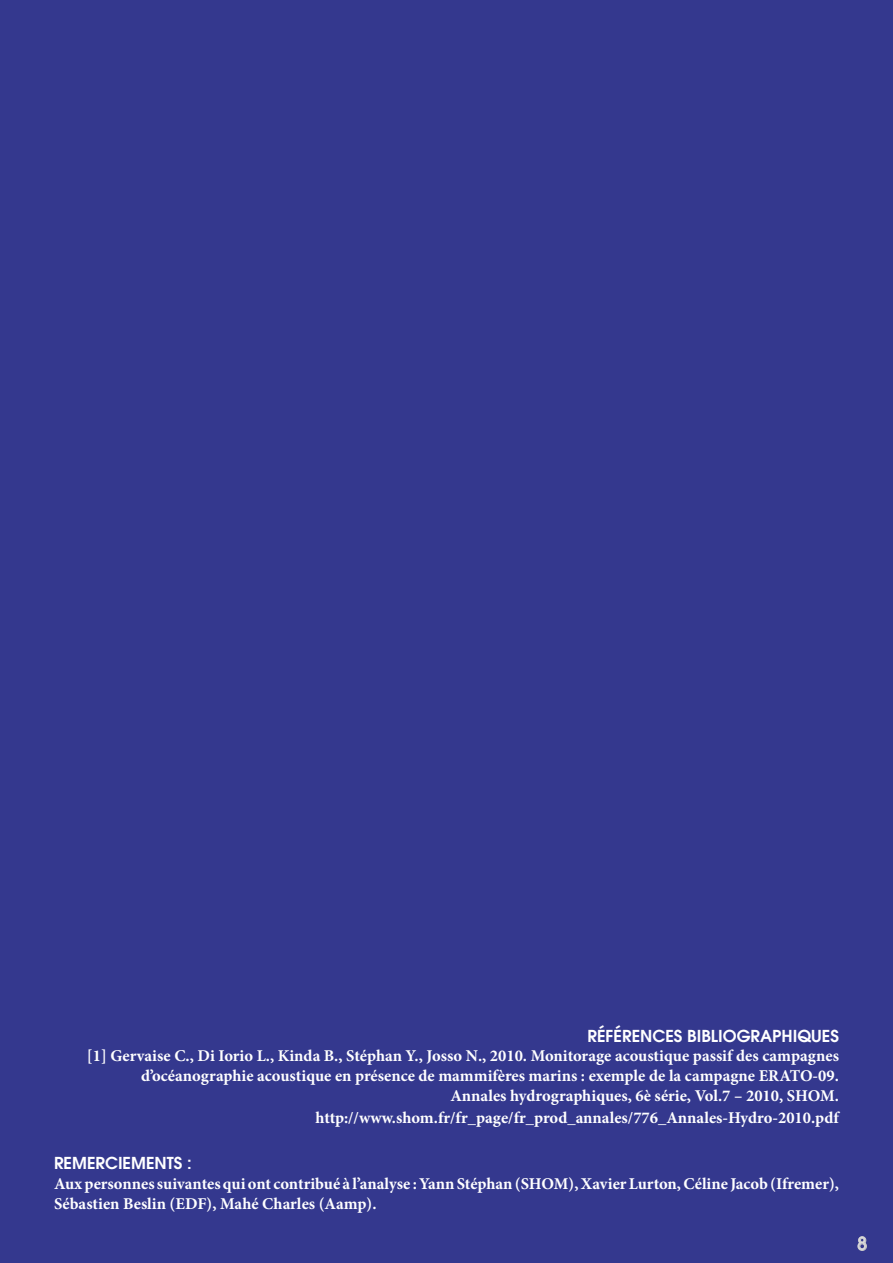
<style>
.page{position:relative;width:893px;height:1263px;background:#34388e}
.page>*{position:absolute;margin:0;border:0;box-sizing:border-box;transform-origin:0 0}
.t1{font:500 18px "Avant Garde LT";color:#dadada}
.t2{font:700 16.5px/19.8px "Minion Pro";color:#fff;text-align:right}
.t3{font:600 16.5px "Avant Garde LT";color:#fff}
</style>
<div class="page">
<svg style="left:857px;top:1236px;width:10px;height:15px"></svg>
<p class="t3" style="left:587px;top:1025px;width:253px">RÉFÉRENCES BIBLIOGRAPHIQUES</p>
<p class="t2" style="left:87px;top:1046px;width:753px">[1] Gervaise C., Di Iorio L., Kinda B., Stéphan Y., Josso N., 2010. Monitorage acoustique passif des campagnes d’océanographie acoustique en présence de mammifères marins : exemple de la campagne ERATO-09.<br>Annales hydrographiques, 6è série, Vol.7 – 2010, SHOM.</p>
<p class="t2" style="left:315px;top:1107px;width:525px">http://www.shom.fr/fr_page/fr_prod_annales/776_Annales-Hydro-2010.pdf</p>
<p class="t3" style="left:54px;top:1152px;width:139px">REMERCIEMENTS :</p>
<p class="t2" style="left:54px;top:1174px;width:786px;text-align:left">Aux personnes suivantes qui ont contribué à l’analyse : Yann Stéphan (SHOM), Xavier Lurton, Céline Jacob (Ifremer),<br>Sébastien Beslin (EDF), Mahé Charles (Aamp).</p>
<p class="t1" style="left:857px;top:1232px;width:11px">8</p>
</div>
